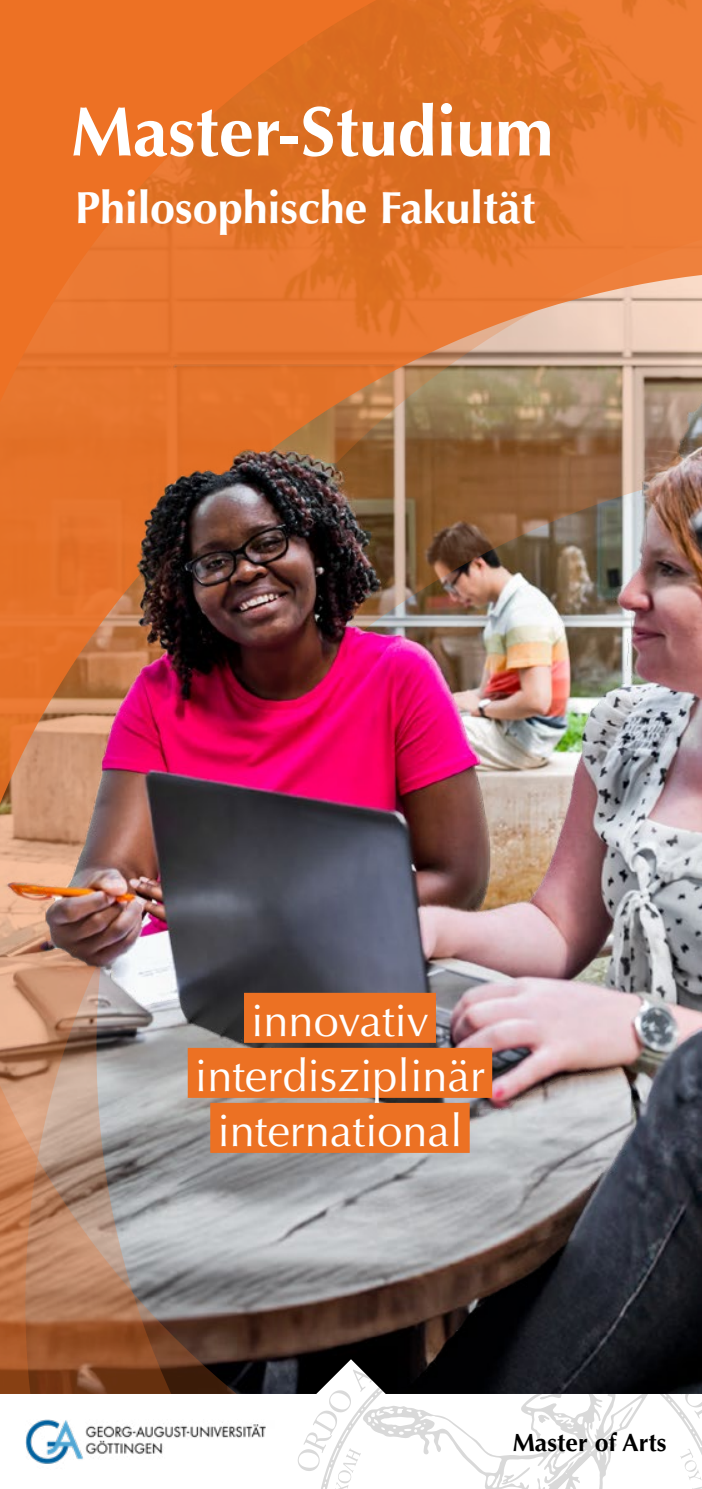
<style>
.page{position:relative;width:702px;height:1489px;background:#fff}
.page>*{position:absolute;margin:0;border:0;box-sizing:border-box;transform-origin:0 0}
.t1{font:700 70px "Optima LT Pro";color:#fff}
.t2{font:45px/55px "Optima LT Pro";color:#fff;text-align:center}
.t3{font:700 45px "Optima LT Pro";color:#fff}
.t4{font:700 25px "Optima LT Pro";color:#000}
</style>
<div class="page">
<img style="left:0;top:0;width:702px;height:1359px">
<div style="left:244px;top:992px;width:192px;height:50px;background:#ec7123"></div>
<div style="left:188px;top:1047px;width:304px;height:50px;background:#ec7123"></div>
<div style="left:210px;top:1102px;width:259px;height:50px;background:#ec7123"></div>
<svg style="left:0;top:1359px;width:297px;height:35px;background:#5a311b"></svg>
<svg style="left:297px;top:1359px;width:405px;height:129px"></svg>
<img style="left:25px;top:1419px;width:241px;height:45px">
<h1 class="t1" style="left:71px;top:87px;width:484px">Master-Studium</h1>
<p class="t3" style="left:75px;top:179px;width:462px">Philosophische Fakultät</p>
<p class="t2" style="left:195px;top:993px;width:292px">innovativ interdisziplinär international</p>
<p class="t4" style="left:512px;top:1425px;width:155px">Master of Arts</p>
</div>
